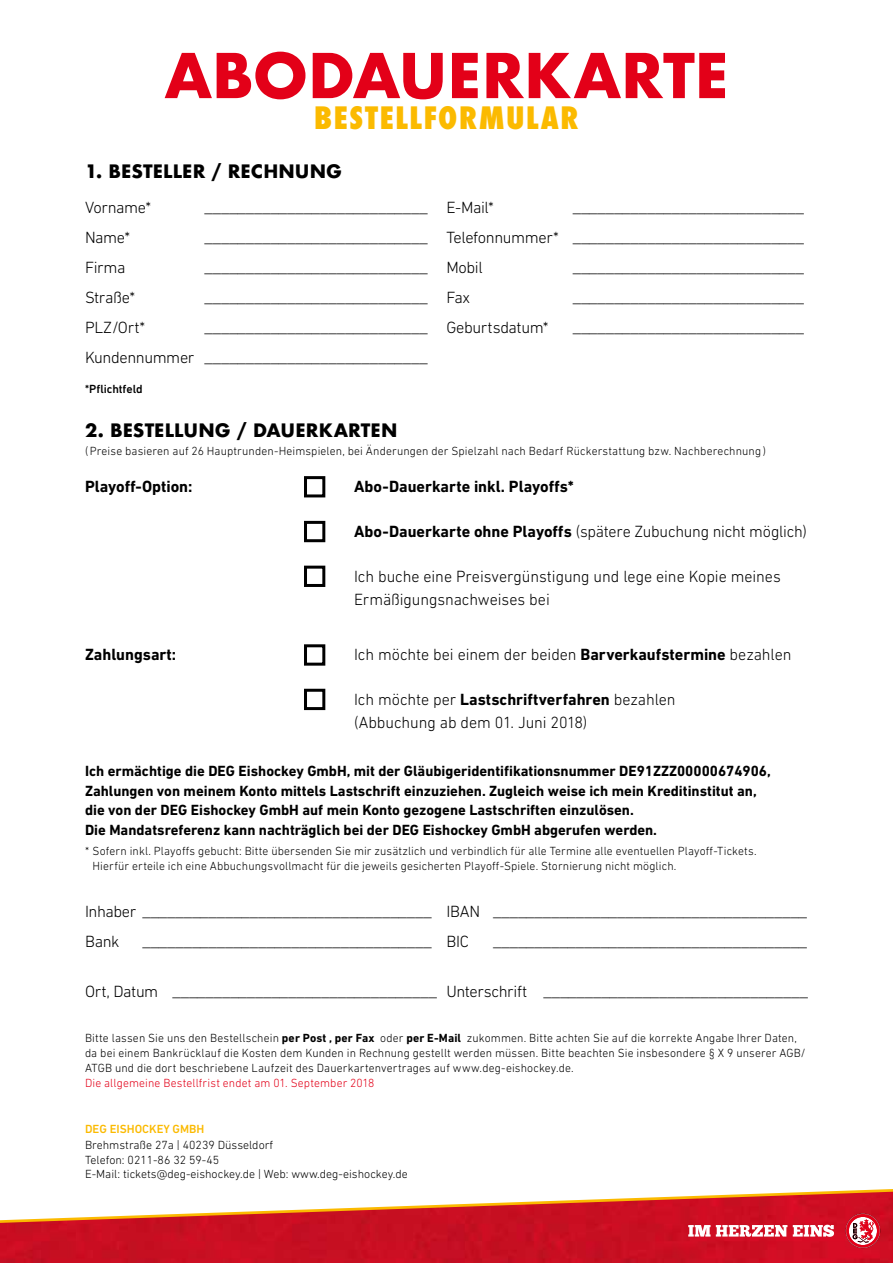
<style>
.page{position:relative;width:893px;height:1263px;background:#fff}
.page>*{position:absolute;margin:0;border:0;box-sizing:border-box;transform-origin:0 0}
.t1{font:700 60px "Futura";letter-spacing:-.01em;color:#e30018}
.t2{font:800 condensed 30px "Futura";letter-spacing:.055em;color:#fbba00}
.t3{font:300 18px/30px "DIN Next LT Pro";color:#000;text-align:justify}
.t4{font:700 18px "Futura";letter-spacing:.005em;color:#000}
.t5{font:300 16.5px/30px "DIN Next LT Pro";letter-spacing:-.01em;color:#000}
.t6{font:700 16.5px "DIN Next LT Pro";color:#000}
.t7{font:700 15px/19.5px "DIN Next LT Pro";color:#000}
.t8{font:300 12px/15px "DIN Next LT Pro";letter-spacing:.01em;color:#000}
.t9{font:300 12px "DIN Next LT Pro";letter-spacing:.01em;color:#e30018}
.t10{font:500 12px "DIN Next LT Pro";color:#fbba00}
.t11{font:500 12px "DIN Next LT Pro";letter-spacing:-.005em;color:#000}
.s1{font-weight:700}
.s2{font-size:16.5px}
</style>
<div class="page">
<div style="left:304px;top:476px;width:21px;height:21px;border:3px solid #000"></div>
<div style="left:304px;top:521px;width:21px;height:21px;border:3px solid #000"></div>
<div style="left:304px;top:566px;width:21px;height:21px;border:3px solid #000"></div>
<div style="left:304px;top:644px;width:21px;height:22px;border:3px solid #000"></div>
<div style="left:304px;top:689px;width:21px;height:21px;border:3px solid #000"></div>
<img style="left:0;top:1248px;width:893px;height:15px">
<svg style="left:0;top:1189px;width:893px;height:59px"></svg>
<h1 class="t1" style="left:164px;top:32px;width:566px">ABODAUERKARTE</h1>
<h2 class="t2" style="left:314px;top:97px;width:266px">BESTELLFORMULAR</h2>
<h3 class="t4" style="left:85px;top:158px;width:259px">1. BESTELLER / RECHNUNG</h3>
<h3 class="t5" style="left:85px;top:192px;width:111px">Vorname*<br>Name*<br>Firma<br>Straße*<br>PLZ/Ort*<br>Kundennummer</h3>
<p class="t11" style="left:85px;top:381px;width:59px">*Pflichtfeld</p>
<h3 class="t5" style="left:446px;top:192px;width:114px">E-Mail*<br>Telefonnummer*<br>Mobil<br>Fax<br>Geburtsdatum*</h3>
<h3 class="t3" style="left:205px;top:190px;width:225px">___________________________ ___________________________ ___________________________ ___________________________ ___________________________ ___________________________</h3>
<h3 class="t3" style="left:573px;top:190px;width:233px">____________________________ ____________________________ ____________________________ ____________________________ ____________________________</h3>
<h3 class="t4" style="left:85px;top:417px;width:314px">2. BESTELLUNG / DAUERKARTEN</h3>
<p class="t8" style="left:85px;top:443px;width:682px">(Preise basieren auf 26 Hauptrunden-Heimspielen, bei Änderungen der Spielzahl nach Bedarf Rückerstattung bzw. Nachberechnung)</p>
<h3 class="t6" style="left:85px;top:477px;width:109px">Playoff-Option:</h3>
<h3 class="t6" style="left:354px;top:477px;width:221px">Abo-Dauerkarte inkl. Playoffs*</h3>
<h3 class="t5" style="left:354px;top:517px;width:454px"><span class="s1">Abo-Dauerkarte ohne Playoffs</span> (spätere Zubuchung nicht möglich)</h3>
<h3 class="t5" style="left:354px;top:565px;width:428px;line-height:22.5px">Ich buche eine Preisvergünstigung und lege eine Kopie meines<br>Ermäßigungsnachweises bei</h3>
<h3 class="t6" style="left:85px;top:645px;width:93px">Zahlungsart:</h3>
<h3 class="t5" style="left:354px;top:639px;width:439px">Ich möchte bei einem der beiden <span class="s1">Barverkaufstermine</span> bezahlen</h3>
<h3 class="t5" style="left:354px;top:688px;width:323px;line-height:22.5px">Ich möchte per <span class="s1">Lastschriftverfahren</span> bezahlen (Abbuchung ab dem 01. Juni 2018)</h3>
<p class="t7" style="left:85px;top:761px;width:687px">Ich ermächtige die DEG Eishockey GmbH, mit der Gläubigeridentifikationsnummer DE91ZZZ00000674906, Zahlungen von meinem Konto mittels Lastschrift einzuziehen. Zugleich weise ich mein Kreditinstitut an, die von der DEG Eishockey GmbH auf mein Konto gezogene Lastschriften einzulösen.<br>Die Mandatsreferenz kann nachträglich bei der DEG Eishockey GmbH abgerufen werden.</p>
<p class="t8" style="left:92px;top:843px;width:666px;text-indent:-7px">* Sofern inkl. Playoffs gebucht: Bitte übersenden Sie mir zusätzlich und verbindlich für alle Termine alle eventuellen Playoff-Tickets.<br>Hierfür erteile ich eine Abbuchungsvollmacht für die jeweils gesicherten Playoff-Spiele. Stornierung nicht möglich.</p>
<h3 class="t3" style="left:85px;top:894px;width:348px"><span class="s2">Inhaber</span> ___________________________________</h3>
<h3 class="t5" style="left:85px;top:926px;width:36px">Bank</h3>
<h3 class="t5" style="left:446px;top:896px;width:35px">IBAN<br>BIC</h3>
<h3 class="t3" style="left:493px;top:894px;width:315px">______________________________________ ______________________________________</h3>
<h3 class="t3" style="left:85px;top:974px;width:724px"><span class="s2">Ort, Datum</span> ________________________________ <span class="s2">Unterschrift</span> ________________________________</h3>
<h3 class="t3" style="left:142px;top:924px;width:291px">___________________________________</h3>
<p class="t8" style="left:85px;top:1030px;width:722px">Bitte lassen Sie uns den Bestellschein <span class="s1">per Post , per Fax</span> oder <span class="s1">per E-Mail</span> zukommen. Bitte achten Sie auf die korrekte Angabe Ihrer Daten, da bei einem Bankrücklauf die Kosten dem Kunden in Rechnung gestellt werden müssen. Bitte beachten Sie insbesondere § X 9 unserer AGB/<br>ATGB und die dort beschriebene Laufzeit des Dauerkartenvertrages auf www.deg-eishockey.de.</p>
<p class="t9" style="left:85px;top:1076px;width:291px">Die allgemeine Bestellfrist endet am 01. September 2018</p>
<p class="t10" style="left:85px;top:1121px;width:121px">DEG EISHOCKEY GMBH</p>
<p class="t8" style="left:85px;top:1138px;width:324px;line-height:14.4px">Brehmstraße 27a | 40239 Düsseldorf<br>Telefon: 0211-86 32 59-45<br>E-Mail: tickets@deg-eishockey.de | Web: www.deg-eishockey.de</p>
</div>
